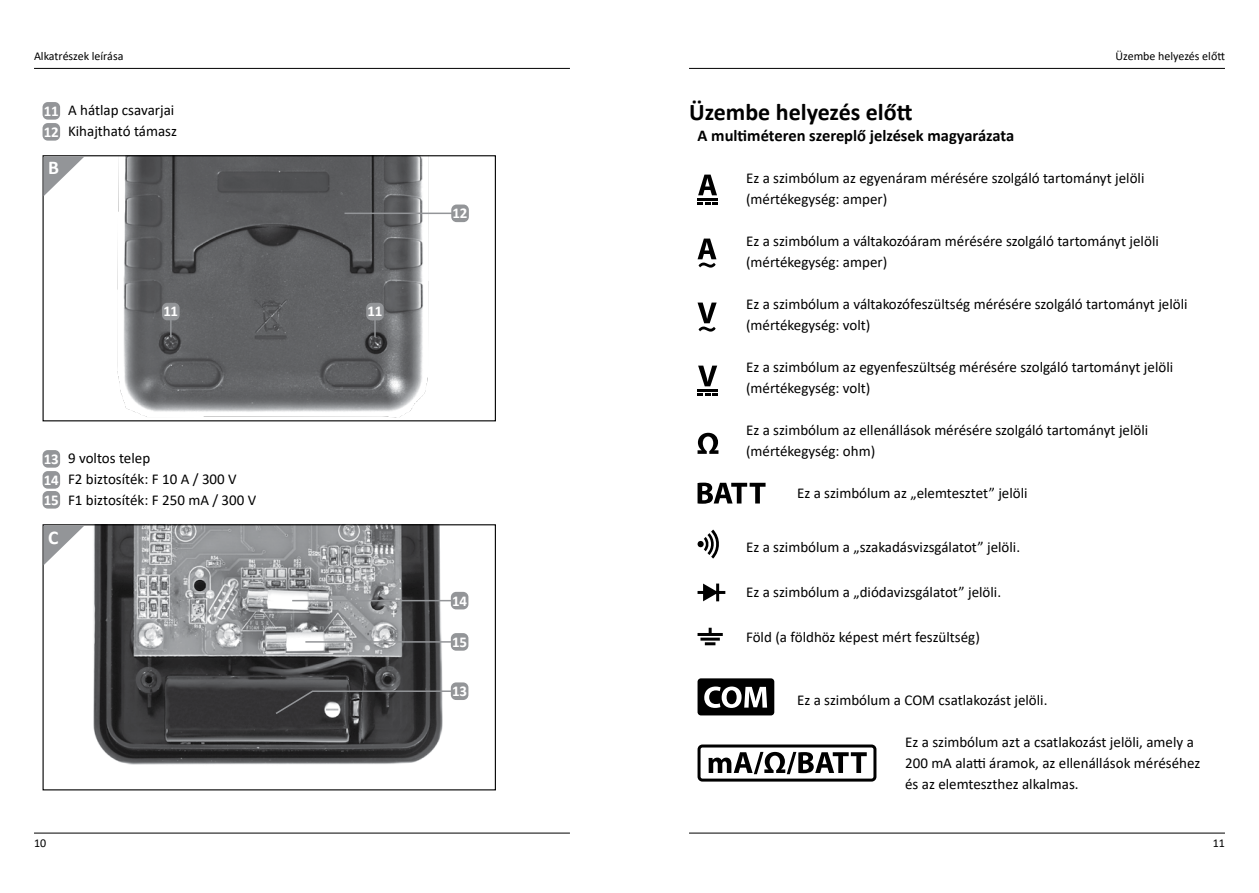
<style>
.page{position:relative;width:1259px;height:893px;background:#fff}
.page>*{position:absolute;margin:0;border:0;box-sizing:border-box;transform-origin:0 0}
.t1{font:700 24px "Calibri";color:#000}
.t2{font:700 19.5px "Calibri";color:#fff}
.t3{font:700 16.5px "Calibri";color:#000}
.t4{font:15px/21px "Calibri";color:#000}
.t5{font:700 15px "Calibri";letter-spacing:-.03em;color:#fff}
.t6{font:12px "Calibri";color:#000}
.s1{font-weight:700;color:#fff}
</style>
<div class="page">
<hr style="left:34px;top:833px;width:536px;height:1px;background:#000">
<hr style="left:34px;top:68px;width:536px;height:1px;background:#000">
<hr style="left:689px;top:833px;width:536px;height:1px;background:#000">
<hr style="left:689px;top:68px;width:536px;height:1px;background:#000">
<div style="left:43px;top:102px;width:17px;height:18px;background:#939598;border-radius:5px"></div>
<div style="left:43px;top:123px;width:17px;height:18px;background:#939598;border-radius:5px"></div>
<img style="left:117px;top:157px;width:340px;height:261px">
<div style="left:43px;top:155px;width:453px;height:266px;border:1px solid #000"></div>
<svg style="left:44px;top:156px;width:41px;height:40px"></svg>
<div style="left:162px;top:303px;width:18px;height:17px;background:#939598;border-radius:5px"></div>
<svg style="left:170px;top:320px;width:2px;height:17px"></svg>
<div style="left:366px;top:303px;width:18px;height:17px;background:#939598;border-radius:5px"></div>
<svg style="left:374px;top:320px;width:2px;height:17px"></svg>
<div style="left:451px;top:205px;width:18px;height:17px;background:#939598;border-radius:5px"></div>
<hr style="left:344px;top:213px;width:108px;height:1px;background:#939598">
<div style="left:43px;top:450px;width:17px;height:18px;background:#939598;border-radius:5px"></div>
<div style="left:43px;top:471px;width:17px;height:18px;background:#939598;border-radius:5px"></div>
<div style="left:43px;top:491px;width:17px;height:18px;background:#939598;border-radius:5px"></div>
<img style="left:93px;top:526px;width:364px;height:239px">
<div style="left:43px;top:524px;width:453px;height:266px;border:1px solid #000"></div>
<svg style="left:44px;top:525px;width:41px;height:40px"></svg>
<div style="left:451px;top:592px;width:17px;height:17px;background:#939598;border-radius:5px"></div>
<hr style="left:292px;top:600px;width:159px;height:1px;background:#939598">
<div style="left:451px;top:682px;width:17px;height:18px;background:#939598;border-radius:5px"></div>
<svg style="left:274px;top:690px;width:179px;height:25px"></svg>
<div style="left:451px;top:633px;width:17px;height:18px;background:#939598;border-radius:5px"></div>
<hr style="left:305px;top:641px;width:146px;height:2px;background:#939598">
<hr style="left:697px;top:198px;width:21px;height:2px;background:#000">
<svg style="left:697px;top:202px;width:21px;height:2px"></svg>
<svg style="left:698px;top:175px;width:19px;height:20px"></svg>
<svg style="left:697px;top:239px;width:19px;height:29px"></svg>
<svg style="left:697px;top:303px;width:19px;height:29px"></svg>
<hr style="left:697px;top:389px;width:21px;height:2px;background:#000">
<svg style="left:697px;top:393px;width:21px;height:2px"></svg>
<svg style="left:698px;top:366px;width:19px;height:20px"></svg>
<svg style="left:697px;top:433px;width:21px;height:21px"></svg>
<svg style="left:697px;top:483px;width:68px;height:21px"></svg>
<svg style="left:697px;top:530px;width:22px;height:29px"></svg>
<svg style="left:703px;top:584px;width:13px;height:17px"></svg>
<hr style="left:697px;top:591px;width:28px;height:3px;background:#000">
<hr style="left:716px;top:584px;width:3px;height:17px;background:#000">
<hr style="left:697px;top:633px;width:26px;height:3px;background:#000">
<svg style="left:708px;top:628px;width:3px;height:5px"></svg>
<hr style="left:700px;top:638px;width:20px;height:3px;background:#000">
<svg style="left:705px;top:642px;width:10px;height:3px"></svg>
<div style="left:697px;top:678px;width:77px;height:37px;background:#000;border-radius:3px"></div>
<svg style="left:704px;top:686px;width:63px;height:22px"></svg>
<div style="left:697px;top:744px;width:179px;height:38px;border:3px solid #000;border-radius:3px"></div>
<svg style="left:708px;top:752px;width:158px;height:22px"></svg>
<p class="t6" style="left:34px;top:48px;width:91px">Alkatrészek leírása</p>
<p class="t6" style="left:1115px;top:48px;width:111px">Üzembe helyezés előtt</p>
<p class="t4" style="left:44px;top:100px;width:135px"><span class="s1">11</span> A hátlap csavarjai<br><span class="s1">12</span> Kihajtható támasz</p>
<h2 class="t2" style="left:48px;top:154px;width:12px">B</h2>
<p class="t5" style="left:163px;top:301px;width:16px">11</p>
<p class="t5" style="left:368px;top:301px;width:16px">11</p>
<p class="t4" style="left:44px;top:448px;width:214px"><span class="s1">13</span> 9 voltos telep<br><span class="s1">14</span> F2 biztosíték: F 10 A / 300 V<br><span class="s1">15</span> F1 biztosíték: F 250 mA / 300 V</p>
<h2 class="t2" style="left:48px;top:523px;width:12px">C</h2>
<p class="t5" style="left:452px;top:203px;width:16px">12</p>
<p class="t5" style="left:452px;top:590px;width:16px">14</p>
<p class="t5" style="left:452px;top:631px;width:16px">15</p>
<p class="t5" style="left:452px;top:680px;width:16px">13</p>
<h1 class="t1" style="left:689px;top:95px;width:225px">Üzembe helyezés előtt</h1>
<p class="t3" style="left:697px;top:124px;width:318px">A multiméteren szereplő jelzések magyarázata</p>
<p class="t4" style="left:746px;top:167px;width:400px">Ez a szimbólum az egyenáram mérésére szolgáló tartományt jelöli (mértékegység: amper)</p>
<p class="t4" style="left:746px;top:230px;width:414px">Ez a szimbólum a váltakozóáram mérésére szolgáló tartományt jelöli (mértékegység: amper)</p>
<p class="t4" style="left:746px;top:293px;width:443px">Ez a szimbólum a váltakozófeszültség mérésére szolgáló tartományt jelöli (mértékegység: volt)</p>
<p class="t4" style="left:746px;top:356px;width:429px">Ez a szimbólum az egyenfeszültség mérésére szolgáló tartományt jelöli (mértékegység: volt)</p>
<p class="t4" style="left:746px;top:419px;width:404px">Ez a szimbólum az ellenállások mérésére szolgáló tartományt jelöli (mértékegység: ohm)</p>
<p class="t4" style="left:797px;top:482px;width:232px">Ez a szimbólum az „elemtesztet” jelöli</p>
<p class="t4" style="left:746px;top:536px;width:276px">Ez a szimbólum a „szakadásvizsgálatot” jelöli.</p>
<p class="t4" style="left:746px;top:581px;width:257px">Ez a szimbólum a „diódavizsgálatot” jelöli.</p>
<p class="t4" style="left:746px;top:626px;width:235px">Föld (a földhöz képest mért feszültség)</p>
<p class="t4" style="left:797px;top:689px;width:252px">Ez a szimbólum a COM csatlakozást jelöli.</p>
<p class="t4" style="left:905px;top:731px;width:297px">Ez a szimbólum azt a csatlakozást jelöli, amely a<br>200 mA alatti áramok, az ellenállások méréséhez és az elemteszthez alkalmas.</p>
<p class="t6" style="left:34px;top:834px;width:14px">10</p>
<p class="t6" style="left:1212px;top:834px;width:14px">11</p>
</div>
